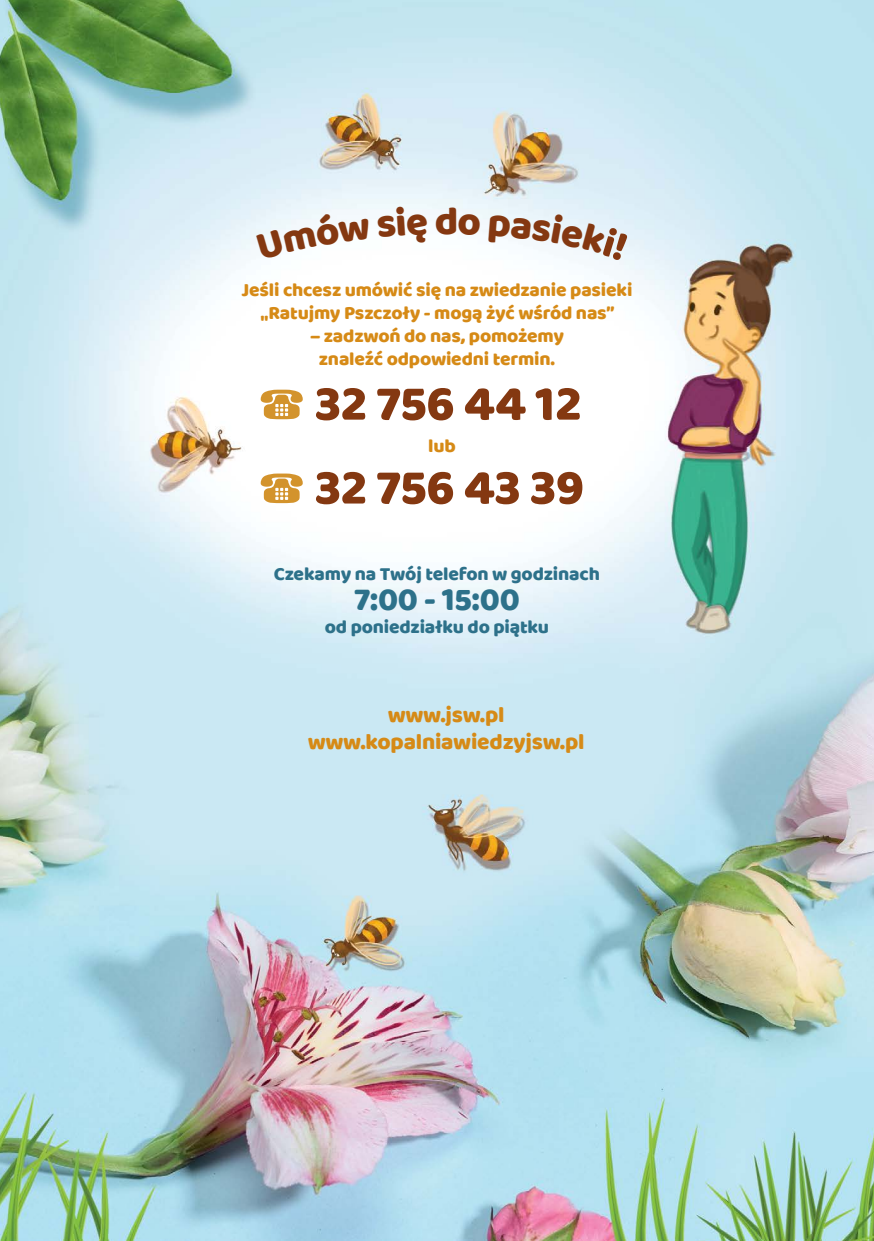
<style>
.page{position:relative;width:874px;height:1241px;background:#fff}
.page>*{position:absolute;margin:0;border:0;box-sizing:border-box;transform-origin:0 0}
.t1{font:50.75px/83.8px "Baloo";letter-spacing:-.005em;color:#843811}
.t2{font:40.25px "Baloo";color:#843811}
.t3{font:33.25px "Baloo";color:#2d718a}
.t4{font:22.75px/27.3px "Baloo";letter-spacing:-.01em;color:#d68a16;text-align:center}
.t5{font:19.25px/23.1px "Baloo";letter-spacing:-.01em;color:#d68a16;text-align:center}
.t6{font:19.25px "Baloo";letter-spacing:-.01em;color:#2d718a}
</style>
<div class="page">
<img style="left:0;top:0;width:873px;height:1240px">
<svg style="left:260px;top:389px;width:42px;height:30px"></svg>
<svg style="left:260px;top:473px;width:42px;height:30px"></svg>
<svg style="left:256px;top:212px;width:114px;height:48px"></svg>
<svg style="left:377px;top:206px;width:50px;height:37px"></svg>
<svg style="left:458px;top:214px;width:22px;height:21px"></svg>
<svg style="left:488px;top:214px;width:140px;height:47px"></svg>
<p class="t2" style="left:434px;top:196px;width:25px">d</p>
<p class="t5" style="left:241px;top:277px;width:392px">Jeśli chcesz umówić się na zwiedzanie pasieki „Ratujmy Pszczoły - mogą żyć wśród nas”</p>
<p class="t5" style="left:310px;top:324px;width:255px">– zadzwoń do nas, pomożemy znaleźć odpowiedni termin.</p>
<p class="t1" style="left:314px;top:360px;width:271px">32 756 44 12<br>32 756 43 39</p>
<p class="t5" style="left:428px;top:434px;width:29px">lub</p>
<p class="t6" style="left:274px;top:562px;width:327px">Czekamy na Twój telefon w godzinach</p>
<p class="t3" style="left:354px;top:578px;width:167px">7:00 - 15:00</p>
<p class="t6" style="left:324px;top:614px;width:226px">od poniedziałku do piątku</p>
<p class="t4" style="left:307px;top:700px;width:278px">www.jsw.pl www.kopalniawiedzyjsw.pl</p>
</div>
